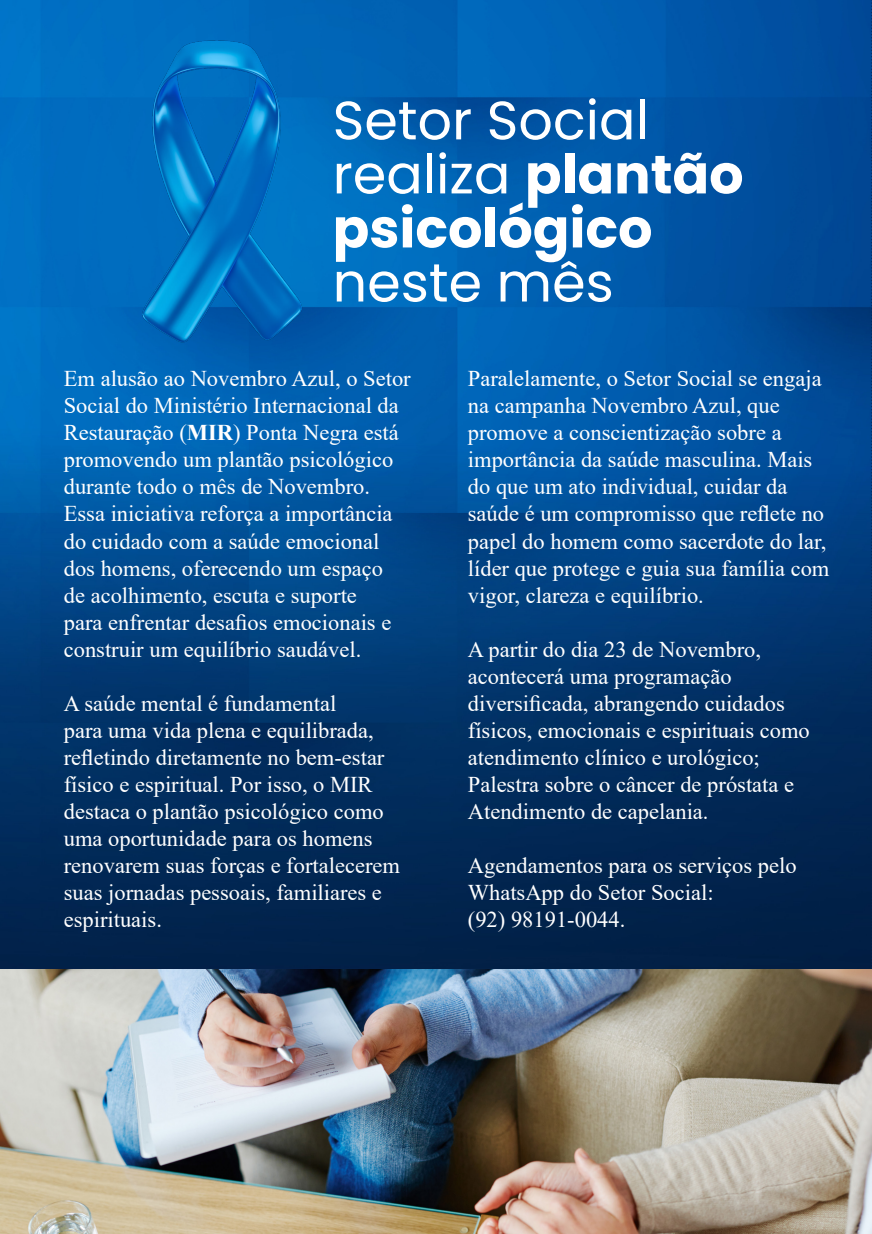
<style>
.page{position:relative;width:872px;height:1234px;background:#fff}
.page>*{position:absolute;margin:0;border:0;box-sizing:border-box;transform-origin:0 0}
.Texto{font:54px "Poppins";color:#fff}
.Texto-2{font:700 54px "Poppins";color:#fff}
.Texto-3{font:22.5px/27px "Times New Roman";color:#fff}
.s1{font-weight:700}
</style>
<div class="page">
<img style="left:0;top:0;width:871px;height:969px">
<svg style="left:871px;top:0;width:1px;height:738px"></svg>
<img style="left:84px;top:19px;width:248px;height:446px">
<img style="left:0;top:969px;width:830px;height:264px">
<img style="left:830px;top:738px;width:42px;height:495px">
<p class="Texto" style="left:332px;top:89px;width:318px">Setor Social</p>
<p class="Texto" style="left:332px;top:143px;width:412px">realiza <span class="s1">plantão</span></p>
<p class="Texto-2" style="left:332px;top:197px;width:321px">psicológico</p>
<p class="Texto" style="left:332px;top:251px;width:283px">neste mês</p>
<p class="Texto-3" style="left:64px;top:364px;width:348px">Em alusão ao Novembro Azul, o Setor Social do Ministério Internacional da Restauração (<span class="s1">MIR</span>) Ponta Negra está promovendo um plantão psicológico durante todo o mês de Novembro.<br>Essa iniciativa reforça a importância do cuidado com a saúde emocional dos homens, oferecendo um espaço<br>de acolhimento, escuta e suporte<br>para enfrentar desafios emocionais e construir um equilíbrio saudável.</p>
<p class="Texto-3" style="left:64px;top:688px;width:338px">A saúde mental é fundamental<br>para uma vida plena e equilibrada, refletindo diretamente no bem-estar físico e espiritual. Por isso, o MIR destaca o plantão psicológico como uma oportunidade para os homens renovarem suas forças e fortalecerem suas jornadas pessoais, familiares e espirituais.</p>
<p class="Texto-3" style="left:468px;top:364px;width:363px">Paralelamente, o Setor Social se engaja na campanha Novembro Azul, que promove a conscientização sobre a importância da saúde masculina. Mais do que um ato individual, cuidar da saúde é um compromisso que reflete no papel do homem como sacerdote do lar, líder que protege e guia sua família com vigor, clareza e equilíbrio.</p>
<p class="Texto-3" style="left:468px;top:634px;width:343px">A partir do dia 23 de Novembro, acontecerá uma programação diversificada, abrangendo cuidados físicos, emocionais e espirituais como atendimento clínico e urológico; Palestra sobre o câncer de próstata e Atendimento de capelania.</p>
<p class="Texto-3" style="left:468px;top:850px;width:330px">Agendamentos para os serviços pelo<br>WhatsApp do Setor Social:</p>
<p class="Texto-3" style="left:468px;top:904px;width:159px">(92) 98191-0044.</p>
</div>
